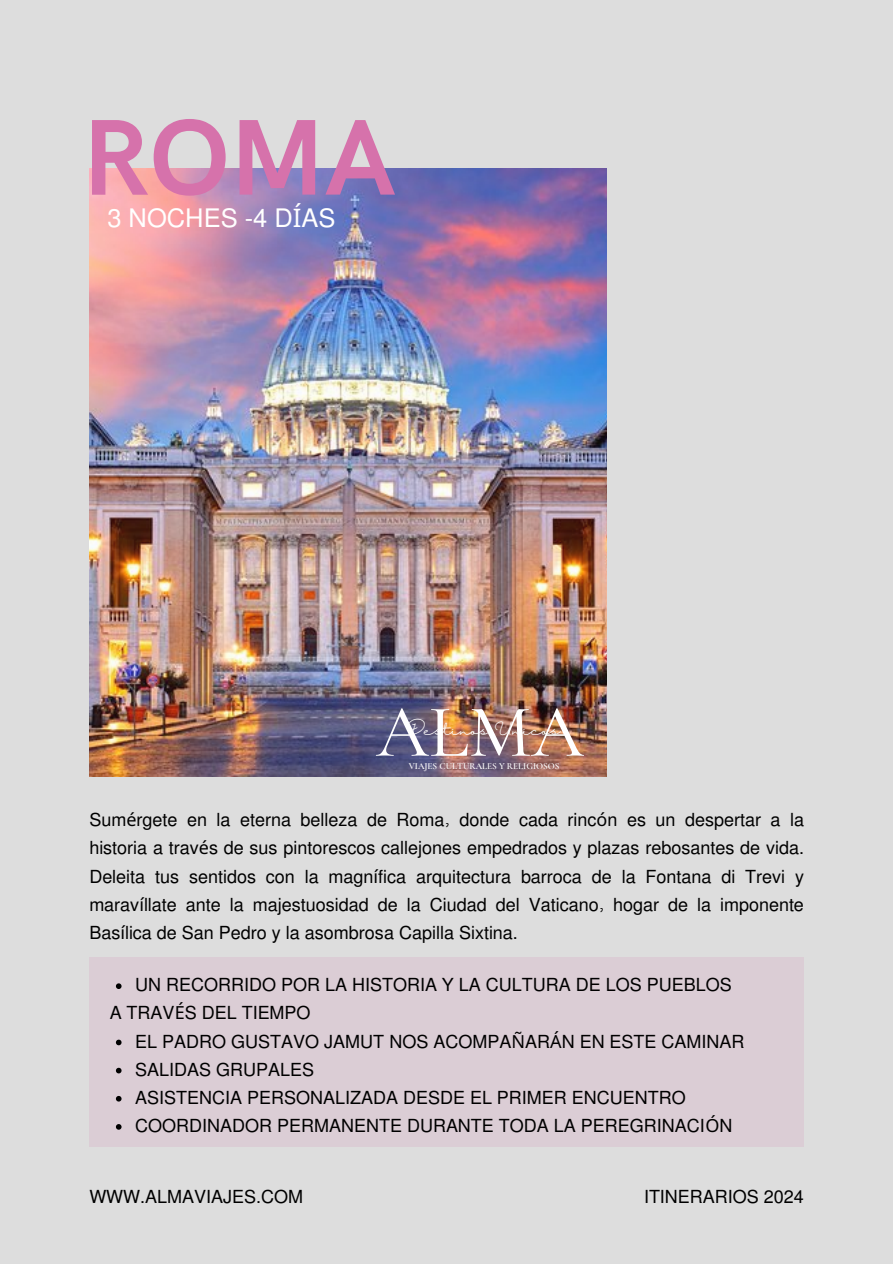
<style>
.page{position:relative;width:893px;height:1264px;background:#fff}
.page>*{position:absolute;margin:0;border:0;box-sizing:border-box;transform-origin:0 0}
.t1{font:700 108px "HK Grotesk";color:#d672ab}
.t2{font:500 74.55px "Cormorant Garamond";color:#fff}
.t3{font:25.5px "Mukti";color:#fff}
.t4{font:18px/28.2px "Mukti";color:#000;text-align:justify}
.t5{font:13.35px "Halimun";color:#fff}
.t6{font:600 9.15px "Cormorant Garamond";color:#fff}
.s1{font-family:"Noto Sans"}
</style>
<div class="page">
<div style="left:0;top:0;width:892px;height:1263px;background:#ddd"></div>
<img style="left:89px;top:169px;width:517px;height:607px">
<div style="left:89px;top:957px;width:715px;height:189px;background:#dbcdd5"></div>
<svg style="left:116px;top:983px;width:5px;height:6px"></svg>
<svg style="left:116px;top:1039px;width:5px;height:6px"></svg>
<svg style="left:116px;top:1067px;width:5px;height:6px"></svg>
<svg style="left:116px;top:1096px;width:5px;height:5px"></svg>
<svg style="left:116px;top:1124px;width:5px;height:5px"></svg>
<p class="t1" style="left:82px;top:97px;width:314px">ROMA</p>
<p class="t3" style="left:107px;top:200px;width:230px">3 NOCHES -4 D<span class="s1">Í</span>AS</p>
<p class="t2" style="left:376px;top:687px;width:209px">ALMA</p>
<p class="t5" style="left:408px;top:723px;width:154px">Destinos Unicos</p>
<p class="t6" style="left:409px;top:760px;width:152px">VIAJES CULTURALES Y RELIGIOSOS</p>
<p class="t4" style="left:89px;top:805px;width:716px">Sum<span class="s1">é</span>rgete en la eterna belleza de Roma, donde cada rinc<span class="s1">ó</span>n es un despertar a la historia a trav<span class="s1">é</span>s de sus pintorescos callejones empedrados y plazas rebosantes de vida.<br>Deleita tus sentidos con la magn<span class="s1">í</span>fica arquitectura barroca de la Fontana di Trevi y marav<span class="s1">í</span>llate ante la majestuosidad de la Ciudad del Vaticano, hogar de la imponente Bas<span class="s1">í</span>lica de San Pedro y la asombrosa Capilla Sixtina.</p>
<p class="t4" style="left:135px;top:969px;width:598px">UN RECORRIDO POR LA HISTORIA Y LA CULTURA DE LOS PUEBLOS</p>
<p class="t4" style="left:110px;top:998px;width:202px">A TRAV<span class="s1">É</span>S DEL TIEMPO</p>
<p class="t4" style="left:135px;top:1026px;width:610px">EL PADRO GUSTAVO JAMUT NOS ACOMPA<span class="s1">Ñ</span>AR<span class="s1">Á</span>N EN ESTE CAMINAR</p>
<p class="t4" style="left:135px;top:1054px;width:180px">SALIDAS GRUPALES</p>
<p class="t4" style="left:135px;top:1082px;width:552px">ASISTENCIA PERSONALIZADA DESDE EL PRIMER ENCUENTRO</p>
<p class="t4" style="left:135px;top:1110px;width:598px">COORDINADOR PERMANENTE DURANTE TODA LA PEREGRINACI<span class="s1">Ó</span>N</p>
<p class="t4" style="left:89px;top:1181px;width:215px">WWW.ALMAVIAJES.COM</p>
<p class="t4" style="left:644px;top:1181px;width:161px">ITINERARIOS 2024</p>
</div>
